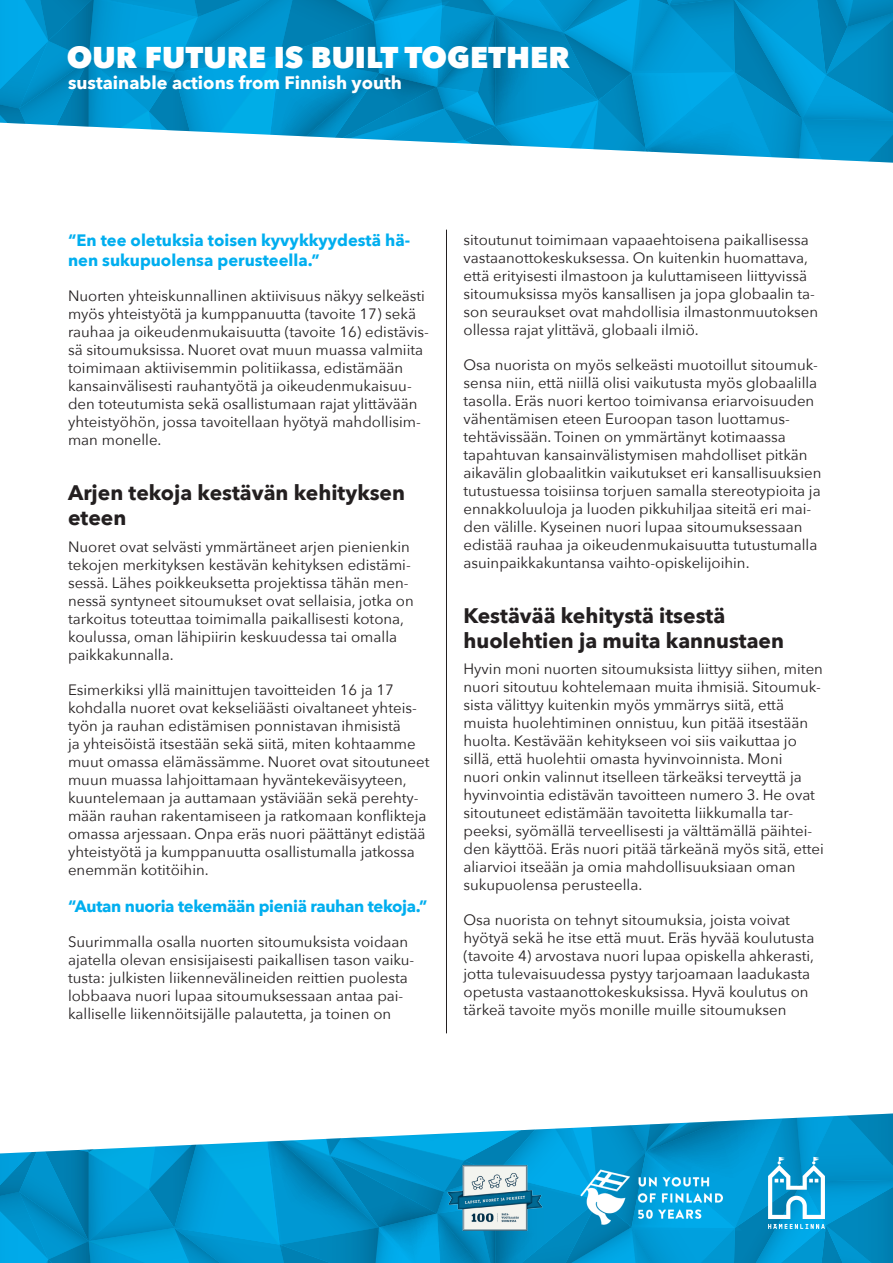
<style>
.page{position:relative;width:893px;height:1263px;background:#fff}
.page>*{position:absolute;margin:0;border:0;box-sizing:border-box;transform-origin:0 0}
.t1{font:800 30px "Avenir Next";color:#fff}
.Otsikko_2{font:700 21px/25.2px "Avenir Next";color:#231f20}
.t2{font:700 18px "Avenir Next";color:#fff}
.Lainaus_fi{font:700 16.5px/19.8px "Avenir Next";color:#00aeef}
.Lainaus_fi-2{font:700 16.5px "Avenir Next";letter-spacing:-.02em;color:#00aeef}
.Leipä_fi{font:15px/18px "Avenir Next";color:#231f20}
</style>
<div class="page">
<svg style="left:0;top:0;width:893px;height:163px;background:#1fa0d1"></svg>
<hr style="left:446px;top:230px;width:1px;height:803px;background:#231f20">
<svg style="left:0;top:1113px;width:893px;height:150px"></svg>
<img style="left:445px;top:1164px;width:98px;height:67px">
<img style="left:566px;top:1162px;width:174px;height:70px">
<h1 class="t1" style="left:67px;top:39px;width:504px">OUR FUTURE IS BUILT TOGETHER</h1>
<p class="t2" style="left:68px;top:67px;width:335px">sustainable actions from Finnish youth</p>
<p class="Lainaus_fi" style="left:68px;top:230px;width:344px">“En tee oletuksia toisen kyvykkyydestä hä&shy;nen sukupuolensa perusteella.”</p>
<p class="Leipä_fi" style="left:68px;top:286px;width:362px">Nuorten yhteiskunnallinen aktiivisuus näkyy selkeästi myös yhteistyötä ja kumppanuutta (tavoite 17) sekä rauhaa ja oikeudenmukaisuutta (tavoite 16) edistävis&shy;sä sitoumuksissa. Nuoret ovat muun muassa valmiita toimimaan aktiivisemmin politiikassa, edistämään kansainvälisesti rauhantyötä ja oikeudenmukaisuu&shy;den toteutumista sekä osallistumaan rajat ylittävään yhteistyöhön, jossa tavoitellaan hyötyä mahdollisim&shy;man monelle.</p>
<p class="Otsikko_2" style="left:68px;top:480px;width:339px">Arjen tekoja kestävän kehityksen eteen</p>
<p class="Leipä_fi" style="left:68px;top:537px;width:347px">Nuoret ovat selvästi ymmärtäneet arjen pienienkin tekojen merkityksen kestävän kehityksen edistämi&shy;sessä. Lähes poikkeuksetta projektissa tähän men&shy;nessä syntyneet sitoumukset ovat sellaisia, jotka on tarkoitus toteuttaa toimimalla paikallisesti kotona, koulussa, oman lähipiirin keskuudessa tai omalla paikkakunnalla.</p>
<p class="Leipä_fi" style="left:68px;top:680px;width:363px">Esimerkiksi yllä mainittujen tavoitteiden 16 ja 17 kohdalla nuoret ovat kekseliäästi oivaltaneet yhteis&shy;työn ja rauhan edistämisen ponnistavan ihmisistä<br>ja yhteisöistä itsestään sekä siitä, miten kohtaamme muut omassa elämässämme. Nuoret ovat sitoutuneet muun muassa lahjoittamaan hyväntekeväisyyteen, kuuntelemaan ja auttamaan ystäviään sekä perehty&shy;mään rauhan rakentamiseen ja ratkomaan konflikteja omassa arjessaan. Onpa eräs nuori päättänyt edistää yhteistyötä ja kumppanuutta osallistumalla jatkossa enemmän kotitöihin.</p>
<p class="Lainaus_fi-2" style="left:68px;top:891px;width:361px">“Autan nuoria tekemään pieniä rauhan tekoja.”</p>
<p class="Leipä_fi" style="left:68px;top:932px;width:348px">Suurimmalla osalla nuorten sitoumuksista voidaan ajatella olevan ensisijaisesti paikallisen tason vaiku&shy;tusta: julkisten liikennevälineiden reittien puolesta lobbaava nuori lupaa sitoumuksessaan antaa pai&shy;kalliselle liikennöitsijälle palautetta, ja toinen on</p>
<p class="Leipä_fi" style="left:463px;top:230px;width:356px">sitoutunut toimimaan vapaaehtoisena paikallisessa vastaanottokeskuksessa. On kuitenkin huomattava, että erityisesti ilmastoon ja kuluttamiseen liittyvissä sitoumuksissa myös kansallisen ja jopa globaalin ta&shy;son seuraukset ovat mahdollisia ilmastonmuutoksen ollessa rajat ylittävä, globaali ilmiö.</p>
<p class="Leipä_fi" style="left:463px;top:355px;width:359px">Osa nuorista on myös selkeästi muotoillut sitoumuk&shy;sensa niin, että niillä olisi vaikutusta myös globaalilla tasolla. Eräs nuori kertoo toimivansa eriarvoisuuden vähentämisen eteen Euroopan tason luottamus&shy;tehtävissään. Toinen on ymmärtänyt kotimaassa tapahtuvan kansainvälistymisen mahdolliset pitkän aikavälin globaalitkin vaikutukset eri kansallisuuksien tutustuessa toisiinsa torjuen samalla stereotypioita ja ennakkoluuloja ja luoden pikkuhiljaa siteitä eri mai&shy;den välille. Kyseinen nuori lupaa sitoumuksessaan edistää rauhaa ja oikeudenmukaisuutta tutustumalla asuinpaikkakuntansa vaihto-opiskelijoihin.</p>
<p class="Otsikko_2" style="left:463px;top:602px;width:322px">Kestävää kehitystä itsestä huolehtien ja muita kannustaen</p>
<p class="Leipä_fi" style="left:463px;top:659px;width:362px">Hyvin moni nuorten sitoumuksista liittyy siihen, miten nuori sitoutuu kohtelemaan muita ihmisiä. Sitoumuk&shy;sista välittyy kuitenkin myös ymmärrys siitä, että muista huolehtiminen onnistuu, kun pitää itsestään huolta. Kestävään kehitykseen voi siis vaikuttaa jo sillä, että huolehtii omasta hyvinvoinnista. Moni<br>nuori onkin valinnut itselleen tärkeäksi terveyttä ja hyvinvointia edistävän tavoitteen numero 3. He ovat sitoutuneet edistämään tavoitetta liikkumalla tar&shy;peeksi, syömällä terveellisesti ja välttämällä päihtei&shy;den käyttöä. Eräs nuori pitää tärkeänä myös sitä, ettei aliarvioi itseään ja omia mahdollisuuksiaan oman sukupuolensa perusteella.</p>
<p class="Leipä_fi" style="left:463px;top:910px;width:352px">Osa nuorista on tehnyt sitoumuksia, joista voivat hyötyä sekä he itse että muut. Eräs hyvää koulutusta (tavoite 4) arvostava nuori lupaa opiskella ahkerasti, jotta tulevaisuudessa pystyy tarjoamaan laadukasta opetusta vastaanottokeskuksissa. Hyvä koulutus on tärkeä tavoite myös monille muille sitoumuksen</p>
</div>
